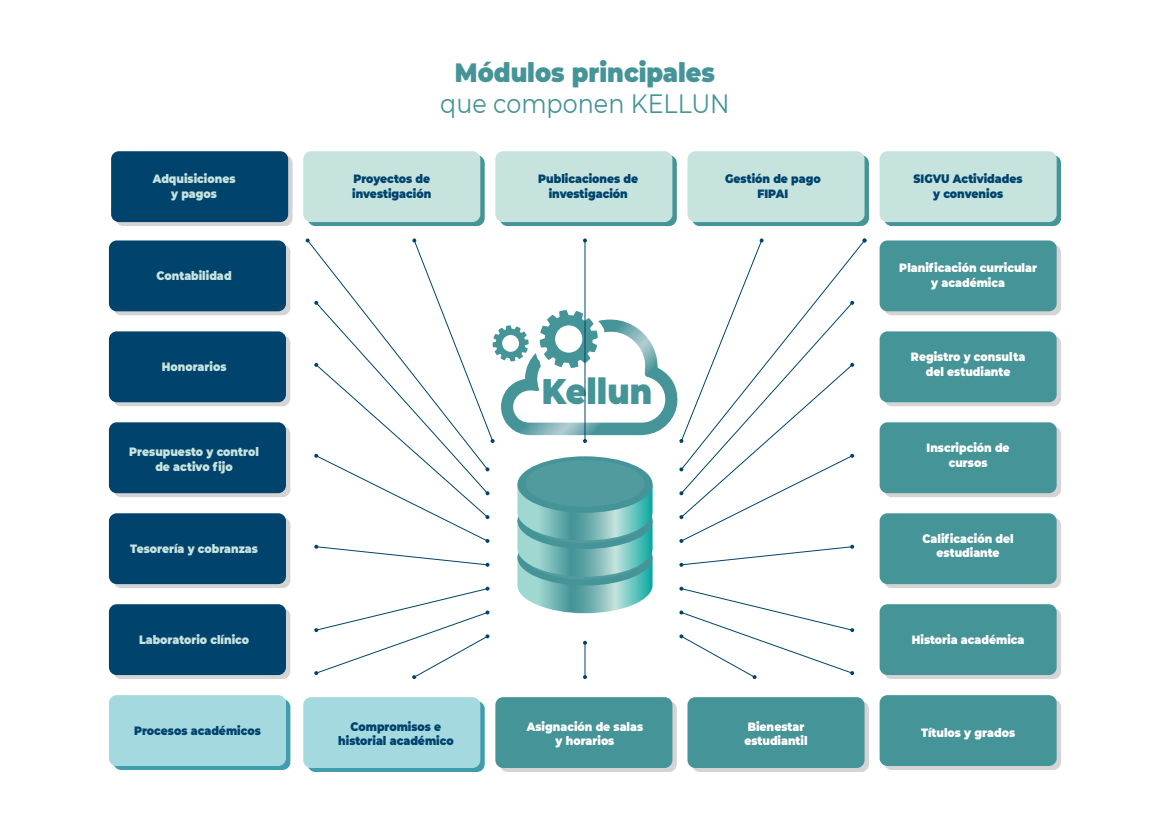
<style>
.page{position:relative;width:1170px;height:831px;background:#fff}
.page>*{position:absolute;margin:0;border:0;box-sizing:border-box;transform-origin:0 0}
.t1{font:900 35.48px "Montserrat";color:#459498;scale:.9 1}
.t2{font:900 26.48px "Montserrat";color:#459498;scale:.9 1}
.t3{font:26.48px "Montserrat";color:#459498;scale:.9 1}
.t4{font:900 12px/14.4px "Montserrat";color:#fff;text-align:center;scale:.9 1}
.t5{font:900 12px/14.4px "Montserrat";color:#00436d;text-align:center;scale:.9 1}
.t6{font:900 12px/14.4px "Montserrat";color:#c6e3de;text-align:center;scale:.9 1}
</style>
<div class="page">
<div style="left:115px;top:155px;width:178px;height:71px;background:linear-gradient(to right,#d6d6d6,#d1d2d2);border-radius:8px"></div>
<div style="left:111px;top:151px;width:177px;height:71px;background:#00436d;border-radius:8px"></div>
<div style="left:308px;top:155px;width:177px;height:71px;background:#459498;border-radius:8px"></div>
<div style="left:303px;top:151px;width:177px;height:71px;background:#c6e3de;border-radius:8px"></div>
<div style="left:500px;top:155px;width:177px;height:71px;background:#459498;border-radius:8px"></div>
<div style="left:495px;top:151px;width:177px;height:71px;background:#c6e3de;border-radius:8px"></div>
<div style="left:692px;top:155px;width:177px;height:71px;background:#459498;border-radius:8px"></div>
<div style="left:687px;top:151px;width:177px;height:71px;background:#c6e3de;border-radius:8px"></div>
<svg style="left:308px;top:700px;width:177px;height:71px"></svg>
<div style="left:303px;top:696px;width:177px;height:71px;background:#a4d9e0;border-radius:8px"></div>
<svg style="left:500px;top:700px;width:177px;height:71px"></svg>
<div style="left:495px;top:696px;width:177px;height:71px;background:#459498;border-radius:8px"></div>
<svg style="left:692px;top:700px;width:177px;height:71px"></svg>
<div style="left:687px;top:696px;width:177px;height:71px;background:#459498;border-radius:8px"></div>
<div style="left:884px;top:155px;width:177px;height:71px;background:#459498;border-radius:8px"></div>
<div style="left:879px;top:151px;width:177px;height:71px;background:#c6e3de;border-radius:8px"></div>
<svg style="left:884px;top:244px;width:177px;height:71px"></svg>
<div style="left:879px;top:240px;width:177px;height:71px;background:#459498;border-radius:8px"></div>
<svg style="left:884px;top:335px;width:177px;height:71px"></svg>
<div style="left:879px;top:331px;width:177px;height:71px;background:#459498;border-radius:8px"></div>
<svg style="left:884px;top:426px;width:177px;height:71px"></svg>
<div style="left:879px;top:422px;width:177px;height:71px;background:#459498;border-radius:8px"></div>
<svg style="left:884px;top:517px;width:177px;height:70px"></svg>
<div style="left:879px;top:513px;width:177px;height:70px;background:#459498;border-radius:8px"></div>
<svg style="left:884px;top:608px;width:177px;height:70px"></svg>
<div style="left:879px;top:604px;width:177px;height:70px;background:#459498;border-radius:8px"></div>
<svg style="left:884px;top:698px;width:177px;height:71px"></svg>
<div style="left:879px;top:694px;width:177px;height:71px;background:#459498;border-radius:8px"></div>
<div style="left:113px;top:244px;width:177px;height:71px;background:linear-gradient(to right,#d6d5d5,#d1d2d2);border-radius:8px"></div>
<div style="left:109px;top:240px;width:177px;height:71px;background:#00436d;border-radius:8px"></div>
<div style="left:113px;top:335px;width:177px;height:71px;background:linear-gradient(to right,#d6d5d5,#d1d2d2);border-radius:8px"></div>
<div style="left:109px;top:331px;width:177px;height:71px;background:#00436d;border-radius:8px"></div>
<div style="left:113px;top:426px;width:177px;height:71px;background:linear-gradient(to right,#d6d5d5,#d2d2d3);border-radius:8px"></div>
<div style="left:109px;top:422px;width:177px;height:71px;background:#00436d;border-radius:8px"></div>
<svg style="left:113px;top:517px;width:177px;height:70px"></svg>
<div style="left:109px;top:513px;width:177px;height:70px;background:#00436d;border-radius:8px"></div>
<svg style="left:113px;top:608px;width:177px;height:70px"></svg>
<div style="left:109px;top:604px;width:177px;height:70px;background:#00436d;border-radius:8px"></div>
<div style="left:113px;top:698px;width:177px;height:71px;background:linear-gradient(to right,#3f9cac,#439faf);border-radius:8px"></div>
<div style="left:109px;top:694px;width:177px;height:71px;background:#a4d9e0;border-radius:8px"></div>
<svg style="left:306px;top:238px;width:548px;height:440px"></svg>
<svg style="left:862px;top:238px;width:4px;height:4px"></svg>
<h2 class="t2" style="left:455px;top:52px;width:290px">Módulos principales</h2>
<h2 class="t3" style="left:440px;top:86px;width:323px">que componen KELLUN</h2>
<p class="t6" style="left:153px;top:171px;width:94px">Adquisiciones y pagos</p>
<p class="t5" style="left:352px;top:171px;width:89px;text-align:left">Proyectos de investigación</p>
<p class="t5" style="left:538px;top:171px;width:113px">Publicaciones de investigación</p>
<p class="t5" style="left:725px;top:171px;width:108px">Gestión de pago<br>FIPAI</p>
<p class="t5" style="left:913px;top:171px;width:123px">SIGVU Actividades y convenios</p>
<p class="t6" style="left:157px;top:267px;width:85px">Contabilidad</p>
<p class="t6" style="left:162px;top:358px;width:73px">Honorarios</p>
<p class="t6" style="left:129px;top:444px;width:145px">Presupuesto y control de activo fijo</p>
<p class="t6" style="left:130px;top:540px;width:143px">Tesorería y cobranzas</p>
<p class="t6" style="left:139px;top:631px;width:124px">Laboratorio clínico</p>
<p class="t5" style="left:134px;top:722px;width:142px">Procesos académicos</p>
<h1 class="t1" style="left:542px;top:365px;width:124px">Kellun</h1>
<p class="t5" style="left:338px;top:718px;width:130px">Compromisos e historial académico</p>
<p class="t4" style="left:527px;top:718px;width:131px">Asignación de salas y horarios</p>
<p class="t4" style="left:744px;top:718px;width:72px;text-align:left">Bienestar estudiantil</p>
<p class="t4" style="left:899px;top:260px;width:154px">Planificación curricular y académica</p>
<p class="t4" style="left:911px;top:349px;width:128px">Registro y consulta del estudiante</p>
<p class="t4" style="left:926px;top:439px;width:94px">Inscripción de cursos</p>
<p class="t4" style="left:922px;top:530px;width:103px">Calificación del estudiante</p>
<p class="t4" style="left:912px;top:631px;width:127px">Historia académica</p>
<p class="t4" style="left:921px;top:724px;width:106px">Títulos y grados</p>
</div>
